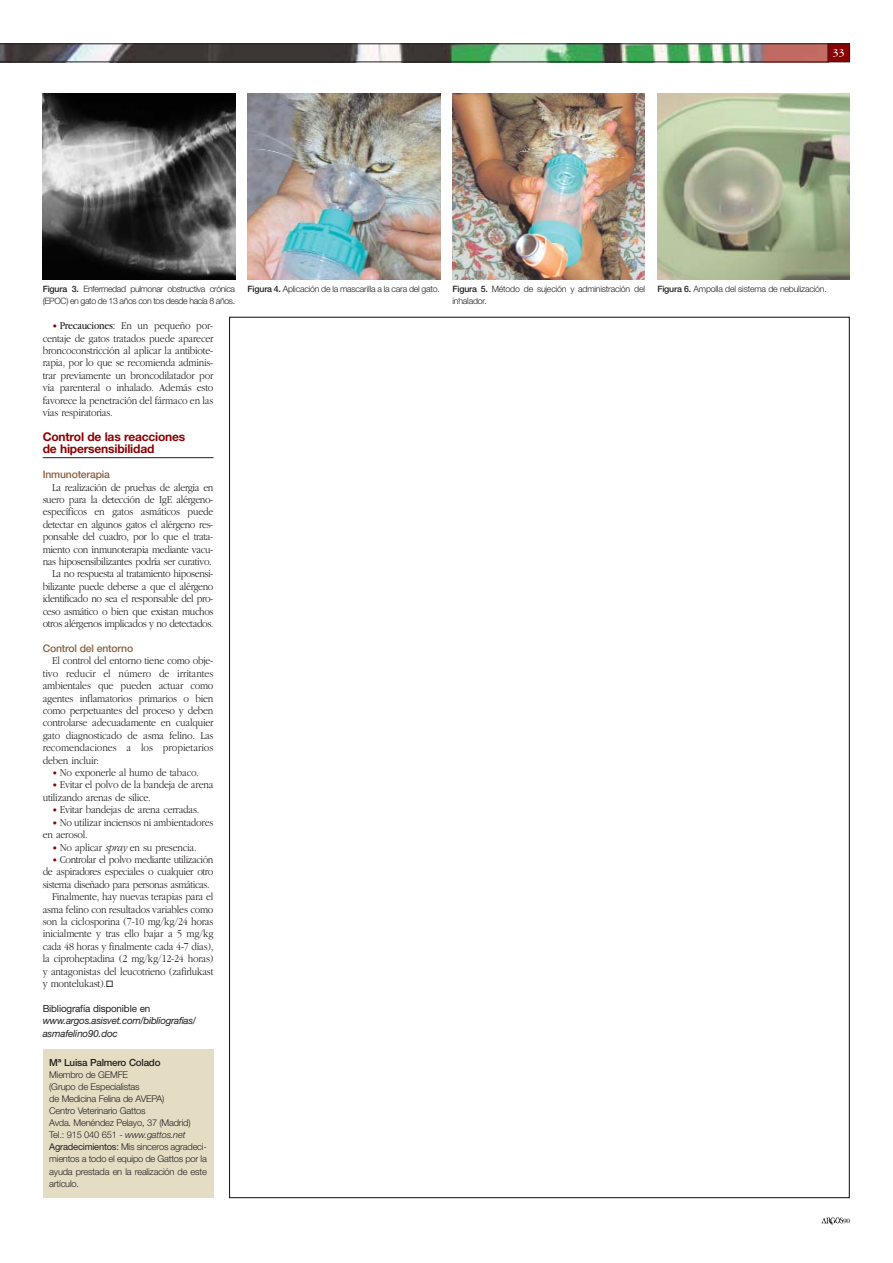
<style>
.page{position:relative;width:893px;height:1263px;background:#fff}
.page>*{position:absolute;margin:0;border:0;box-sizing:border-box;transform-origin:0 0}
.t1{font:700 12px/12.5px "Helvetica Neue";letter-spacing:-.015em;color:#8b0204}
.t2{font:300 10.95px/12.5px "Garamond";letter-spacing:-.02em;color:#231f20;text-align:justify;scale:.9 1}
.t3{font:300 10.95px "Garamond";letter-spacing:-.04em;color:#231f20;scale:.9 1}
.t4{font:10.95px "Garamond";color:#fff}
.t5{font:500 10.35px "Helvetica Neue";letter-spacing:-.015em;color:#8a6140}
.t6{font:italic 9.9px/12.5px "Helvetica Neue";letter-spacing:-.03em;color:#231f20}
.t7{font:9.9px "Helvetica Neue";letter-spacing:-.015em;color:#231f20}
.t8{font:500 9.9px "Helvetica Neue";letter-spacing:-.02em;color:#231f20}
.t9{font:300 9.3px/12px "Helvetica Neue";letter-spacing:-.02em;color:#231f20}
.t10{font:300 8.7px/12.5px "Helvetica Neue";letter-spacing:-.02em;color:#231f20}
.t11{font:300 8.7px/12.5px "Helvetica Neue";letter-spacing:-.04em;color:#231f20}
.t12{font:7.05px "Garamond";color:#231f20}
.s1{font-weight:500}
.s2{font-size:9.9px;color:#8b0204}
.s3{font-weight:400}
.s4{font-style:italic}
</style>
<div class="page">
<img style="left:821px;top:1218px;width:22px;height:7px">
<div style="left:43px;top:1049px;width:170px;height:149px;background:#e4ddc4"></div>
<img style="left:43px;top:93px;width:192px;height:186px">
<img style="left:248px;top:93px;width:192px;height:186px">
<img style="left:452px;top:93px;width:193px;height:186px">
<img style="left:657px;top:93px;width:193px;height:186px">
<img style="left:0;top:44px;width:850px;height:18px">
<hr style="left:43px;top:457px;width:170px;height:1px;background:#231f20">
<p class="t4" style="left:833px;top:49px;width:13px">33</p>
<p class="t11" style="left:43px;top:283px;width:194px"><span class="s1">Figura 3.</span> Enfermedad pulmonar obstructiva crónica (EPOC) en gato de 13 años con tos desde hacía 8 años.</p>
<p class="t10" style="left:248px;top:283px;width:194px"><span class="s1">Figura 4.</span> Aplicación de la mascarilla a la cara del gato.</p>
<p class="t10" style="left:452px;top:283px;width:194px"><span class="s1">Figura 5.</span> Método de sujeción y administración del inhalador.</p>
<p class="t10" style="left:657px;top:283px;width:171px"><span class="s1">Figura 6.</span> Ampolla del sistema de nebulización.</p>
<p class="t2" style="left:43px;top:320px;width:191px;text-indent:9px"><span class="s2">•</span> <span class="s3">Precauciones:</span> En un pequeño por&shy;centaje de gatos tratados puede aparecer broncoconstricción al aplicar la antibiote&shy;rapia, por lo que se recomienda adminis&shy;trar previamente un broncodilatador por vía parenteral o inhalado. Además esto favorece la penetración del fármaco en las vías respiratorias.</p>
<p class="t1" style="left:43px;top:431px;width:144px">Control de las reacciones de hipersensibilidad</p>
<p class="t5" style="left:43px;top:471px;width:69px">Inmunoterapia</p>
<p class="t2" style="left:43px;top:482px;width:191px;text-align:right">La realización de pruebas de alergia en suero para la detección de IgE alérgeno&shy;específicos en gatos asmáticos puede detectar en algunos gatos el alérgeno res&shy;ponsable del cuadro, por lo que el trata&shy;miento con inmunoterapia mediante vacu&shy;nas hiposensibilizantes podría ser curativo.<br>La no respuesta al tratamiento hiposensi&shy;bilizante puede deberse a que el alérgeno identificado no sea el responsable del pro&shy;ceso asmático o bien que existan muchos otros alérgenos implicados y no detectados.</p>
<p class="t5" style="left:43px;top:645px;width:92px">Control del entorno</p>
<p class="t2" style="left:43px;top:655px;width:191px;text-indent:9px">El control del entorno tiene como obje&shy;tivo reducir el número de irritantes ambientales que pueden actuar como agentes inflamatorios primarios o bien como perpetuantes del proceso y deben controlarse adecuadamente en cualquier gato diagnosticado de asma felino. Las recomendaciones a los propietarios deben incluir:</p>
<p class="t2" style="left:52px;top:767px;width:165px"><span class="s2">•</span> No exponerle al humo de tabaco.</p>
<p class="t2" style="left:43px;top:780px;width:191px;text-indent:9px"><span class="s2">•</span> Evitar el polvo de la bandeja de arena utilizando arenas de sílice.</p>
<p class="t2" style="left:52px;top:804px;width:165px"><span class="s2">•</span> Evitar bandejas de arena cerradas.</p>
<p class="t2" style="left:43px;top:817px;width:191px;text-indent:9px"><span class="s2">•</span> No utilizar inciensos ni ambientadores en aerosol.</p>
<p class="t2" style="left:52px;top:842px;width:162px"><span class="s2">•</span> No aplicar <span class="s4">spray</span> en su presencia.</p>
<p class="t3" style="left:52px;top:855px;width:181px"><span class="s2">•</span> Controlar el polvo mediante utilización</p>
<p class="t3" style="left:43px;top:868px;width:191px">de aspiradores especiales o cualquier otro</p>
<p class="t3" style="left:43px;top:880px;width:187px">sistema diseñado para personas asmáticas.</p>
<p class="t2" style="left:52px;top:891px;width:181px">Finalmente, hay nuevas terapias para el</p>
<p class="t2" style="left:43px;top:904px;width:191px">asma felino con resultados variables como</p>
<p class="t2" style="left:43px;top:916px;width:191px">son la ciclosporina (7-10 mg/kg/24 horas</p>
<p class="t2" style="left:43px;top:929px;width:191px">inicialmente y tras ello bajar a 5 mg/kg</p>
<p class="t2" style="left:43px;top:941px;width:191px">cada 48 horas y finalmente cada 4-7 días),</p>
<p class="t2" style="left:43px;top:953px;width:191px">la ciproheptadina (2 mg/kg/12-24 horas)</p>
<p class="t2" style="left:43px;top:966px;width:191px">y antagonistas del leucotrieno (zafirlukast</p>
<p class="t2" style="left:43px;top:978px;width:72px">y montelukast).</p>
<p class="t7" style="left:43px;top:1005px;width:109px">Bibliografía disponible en</p>
<p class="t6" style="left:43px;top:1016px;width:155px">www.argos.asisvet.com/bibliografias/ asmafelino90.doc</p>
<p class="t8" style="left:49px;top:1059px;width:113px">Mª Luisa Palmero Colado</p>
<p class="t9" style="left:49px;top:1070px;width:159px">Miembro de GEMFE<br>(Grupo de Especialistas<br>de Medicina Felina de AVEPA)<br>Centro Veterinario Gattos<br>Avda. Menéndez Pelayo, 37 (Madrid)<br>Tel.: 915 040 651 - <span class="s4">www.gattos.net<br></span><span class="s3">Agradecimientos:</span> Mis sinceros agradeci&shy;mientos a todo el equipo de Gattos por la ayuda prestada en la realización de este artículo.</p>
<p class="t12" style="left:843px;top:1218px;width:9px">90</p>
</div>
